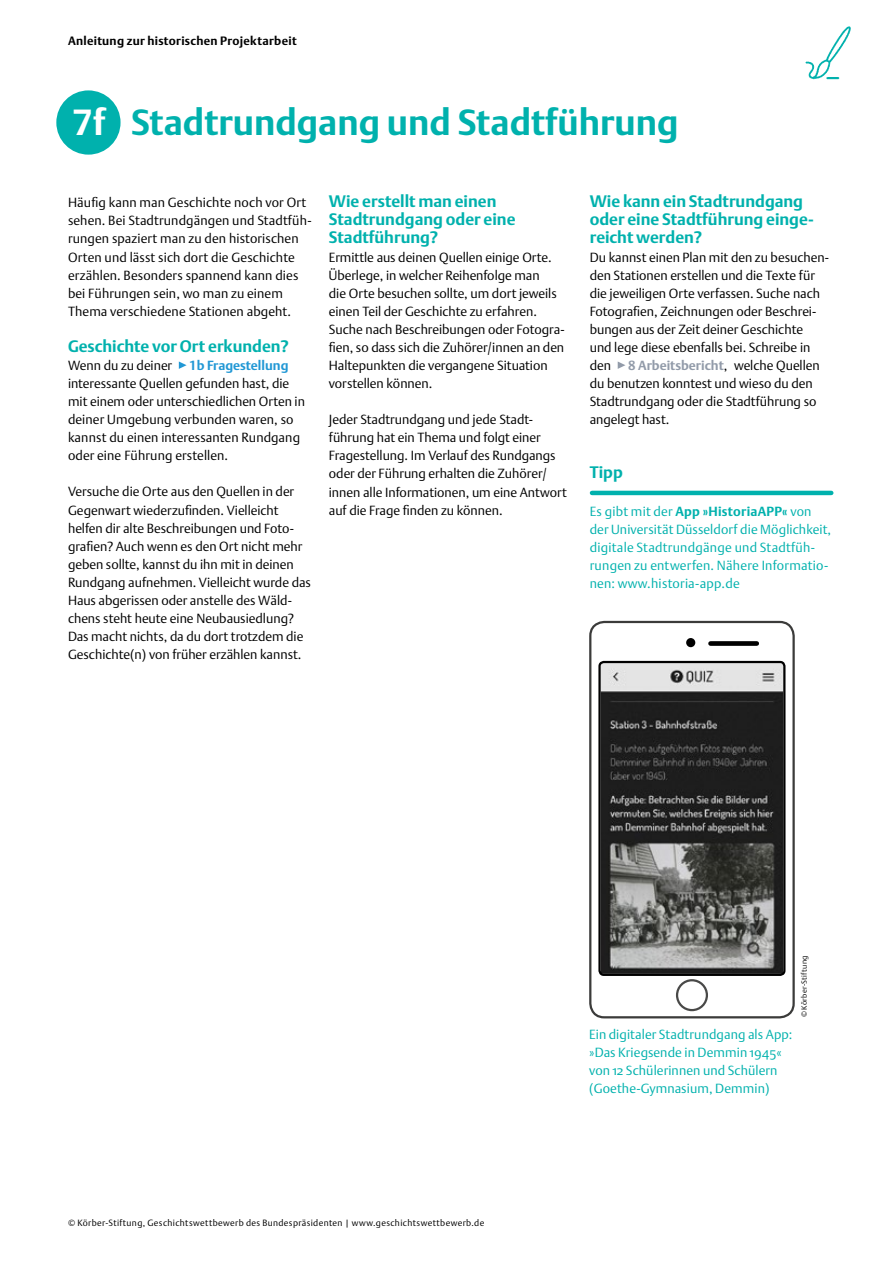
<style>
.page{position:relative;width:893px;height:1263px;background:#fff}
.page>*{position:absolute;margin:0;border:0;box-sizing:border-box;transform-origin:0 0}
.t1{font:700 36px "DTL Argo T";color:#00b1ad}
.t2{font:700 16.5px/18px "DTL Argo ST";color:#00b1ad}
.t3{font:300 13.2px/18px "DTL Argo ST";color:#000}
.t4{font:300 13.2px/18px "DTL Argo ST";letter-spacing:.01em;color:#00b1ad}
.t5{font:700 13.2px "DTL Argo T";color:#929ba9}
.t6{font:700 13.2px "DTL Argo T";color:#2298d5}
.t7{font:700 12px "DTL Argo ST";letter-spacing:.025em;color:#000}
.t8{font:300 9px "DTL Argo ST";letter-spacing:.04em;color:#000}
.t9{font:300 7.5px "DTL Argo ST";letter-spacing:.04em;color:#000}
.s1{color:#fff}
.s2{font-family:"DTL Argo ST";font-weight:300;color:#000}
.s3{font-weight:700}
</style>
<div class="page">
<div style="left:56px;top:90px;width:65px;height:65px;background:#00b1ad;border-radius:50%"></div>
<svg style="left:179px;top:361px;width:8px;height:8px"></svg>
<svg style="left:618px;top:361px;width:7px;height:8px"></svg>
<img style="left:805px;top:26px;width:45px;height:54px">
<hr style="left:592px;top:491px;width:239px;height:4px;background:#00b1ad">
<div style="left:589px;top:621px;width:206px;height:397px;border:2px solid #3b3b3a;border-radius:14px"></div>
<img style="left:601px;top:664px;width:181px;height:309px">
<div style="left:598px;top:661px;width:187px;height:315px;border:2px solid #000;border-radius:4px"></div>
<div style="left:710px;top:641px;width:47px;height:5px;background:#000"></div>
<div style="left:686px;top:638px;width:9px;height:9px;background:#000;border-radius:50%"></div>
<div style="left:676px;top:979px;width:32px;height:32px;border:2px solid #494948;border-radius:50%"></div>
<p class="t7" style="left:68px;top:33px;width:230px">Anleitung zur historischen Projektarbeit</p>
<h1 class="t1" style="left:73px;top:101px;width:607px"><span class="s1">7f</span> Stadtrundgang und Stadtführung</h1>
<p class="t3" style="left:68px;top:193px;width:245px">Häufig kann man Geschichte noch vor Ort sehen. Bei Stadtrundgängen und Stadtfüh&shy;rungen spaziert man zu den historischen Orten und lässt sich dort die Geschichte erzählen. Besonders spannend kann dies bei Führungen sein, wo man zu einem Thema verschiedene Stationen abgeht.</p>
<p class="t2" style="left:68px;top:337px;width:222px">Geschichte vor Ort erkunden?</p>
<p class="t3" style="left:68px;top:356px;width:106px">Wenn du zu deiner</p>
<p class="t6" style="left:189px;top:357px;width:101px">1b Fragestellung</p>
<p class="t3" style="left:68px;top:374px;width:238px">interessante Quellen gefunden hast, die mit einem oder unterschiedlichen Orten in deiner Umgebung verbunden waren, so kannst du einen interessanten Rundgang oder eine Führung erstellen.</p>
<p class="t3" style="left:68px;top:483px;width:244px">Versuche die Orte aus den Quellen in der Gegenwart wiederzufinden. Vielleicht helfen dir alte Beschreibungen und Foto&shy;grafien? Auch wenn es den Ort nicht mehr geben sollte, kannst du ihn mit in deinen Rundgang aufnehmen. Vielleicht wurde das Haus abgerissen oder anstelle des Wäld&shy;chens steht heute eine Neubausiedlung?<br>Das macht nichts, da du dort trotzdem die Geschichte(n) von früher erzählen kannst.</p>
<p class="t2" style="left:329px;top:192px;width:188px">Wie erstellt man einen<br>Stadtrundgang oder eine<br>Stadtführung?</p>
<p class="t3" style="left:329px;top:248px;width:237px">Ermittle aus deinen Quellen einige Orte.<br>Überlege, in welcher Reihenfolge man<br>die Orte besuchen sollte, um dort jeweils einen Teil der Geschichte zu erfahren.<br>Suche nach Beschreibungen oder Fotogra&shy;fien, so dass sich die Zuhörer/innen an den Haltepunkten die vergangene Situation vorstellen können.</p>
<p class="t3" style="left:329px;top:410px;width:240px">Jeder Stadtrundgang und jede Stadt&shy;führung hat ein Thema und folgt einer Fragestellung. Im Verlauf des Rundgangs oder der Führung erhalten die Zuhörer/ innen alle Informationen, um eine Antwort auf die Frage finden zu können.</p>
<p class="t2" style="left:590px;top:192px;width:226px">Wie kann ein Stadtrundgang oder eine Stadtführung einge&shy;reicht werden?</p>
<p class="t3" style="left:590px;top:248px;width:241px">Du kannst einen Plan mit den zu besuchen&shy;den Stationen erstellen und die Texte für die jeweiligen Orte verfassen. Suche nach Fotografien, Zeichnungen oder Beschrei&shy;bungen aus der Zeit deiner Geschichte<br>und lege diese ebenfalls bei. Schreibe in den</p>
<p class="t5" style="left:628px;top:357px;width:193px">8 Arbeitsbericht<span class="s2">, welche Quellen</span></p>
<p class="t3" style="left:590px;top:374px;width:228px">du benutzen konntest und wieso du den<br>Stadtrundgang oder die Stadtführung so angelegt hast.</p>
<p class="t2" style="left:590px;top:463px;width:35px">Tipp</p>
<p class="t4" style="left:590px;top:502px;width:243px">Es gibt mit der <span class="s3">App »HistoriaAPP«</span> von der Universität Düsseldorf die Möglichkeit, digitale Stadtrundgänge und Stadtfüh&shy;rungen zu entwerfen. Nähere Informatio&shy;nen: www.historia-app.de</p>
<p class="t8" style="left:68px;top:1218px;width:418px">© Körber-Stiftung, Geschichtswettbewerb des Bundespräsidenten | www.geschichtswettbewerb.de</p>
<p class="t4" style="left:589px;top:1025px;width:205px">Ein digitaler Stadtrundgang als App: »Das Kriegsende in Demmin 1945« von 12 Schülerinnen und Schülern (Goethe-Gymnasium, Demmin)</p>
<p class="t9" style="left:799px;top:1017px;width:64px;rotate:-90deg">© Körber-Stiftung</p>
</div>
